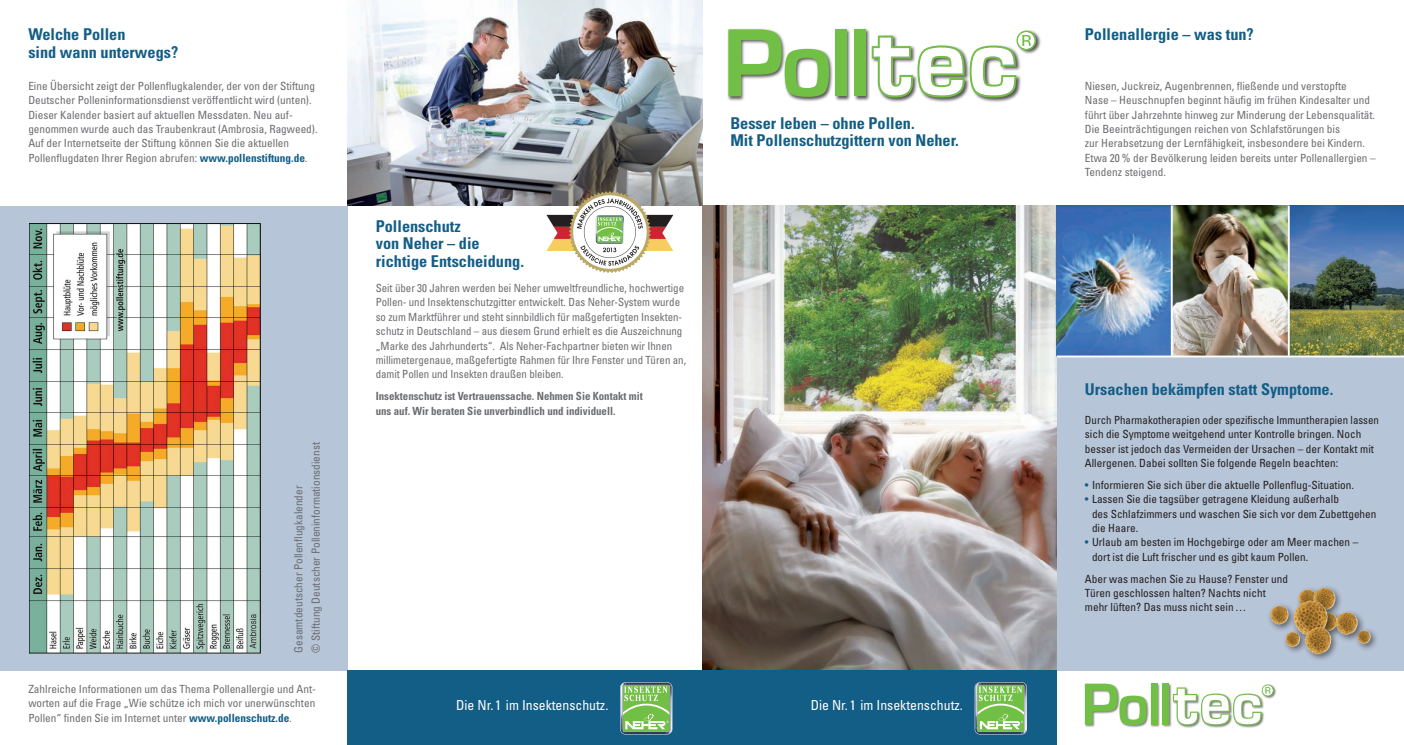
<style>
.page{position:relative;width:1404px;height:745px;background:#fff}
.page>*{position:absolute;margin:0;border:0;box-sizing:border-box;transform-origin:0 0}
.t1{font:700 condensed 16.25px/17.5px "Univers LT Std";color:#135e86}
.t2{font:condensed 13.75px "Univers LT Std";color:#fff}
.t3{font:condensed 11.25px/14.4px "Univers LT Std";color:#6c6d70}
.t4{font:condensed 11.25px/14.4px "Univers LT Std";color:#231f20}
.t5{font:700 condensed 11.25px/14.4px "Univers LT Std";letter-spacing:-.005em;color:#6c6d70}
.s1{font-weight:700;color:#135e86}
.s2{color:#135e86}
</style>
<div class="page">
<div style="left:1056px;top:205px;width:347px;height:465px;background:#b7c5d8"></div>
<div style="left:0;top:205px;width:347px;height:465px;background:#b7c5d8"></div>
<img style="left:702px;top:205px;width:354px;height:465px">
<img style="left:1298px;top:589px;width:11px;height:8px">
<div style="left:1309px;top:584px;width:34px;height:34px;background:#231f20;opacity:.6"></div>
<img style="left:1313px;top:587px;width:20px;height:10px">
<div style="left:1266px;top:602px;width:30px;height:30px;background:#231f20;opacity:.6"></div>
<img style="left:1269px;top:605px;width:17px;height:19px">
<div style="left:1281px;top:628px;width:26px;height:26px;background:#231f20;opacity:.6"></div>
<img style="left:1285px;top:631px;width:13px;height:15px">
<div style="left:1353px;top:626px;width:25px;height:25px;background:#231f20;opacity:.6"></div>
<svg style="left:1357px;top:630px;width:12px;height:13px"></svg>
<div style="left:1290px;top:597px;width:45px;height:46px;background:#231f20;opacity:.6"></div>
<img style="left:1293px;top:600px;width:31px;height:35px">
<div style="left:1301px;top:623px;width:38px;height:39px;background:#231f20;opacity:.6"></div>
<img style="left:1304px;top:627px;width:24px;height:26px">
<div style="left:1332px;top:608px;width:33px;height:34px;background:#231f20;opacity:.6"></div>
<img style="left:1335px;top:612px;width:20px;height:22px">
<img style="left:29px;top:223px;width:231px;height:429px">
<img style="left:1056px;top:205px;width:347px;height:150px">
<img style="left:784px;top:205px;width:230px;height:104px">
<div style="left:727px;top:28px;width:313px;height:75px;background:#231f20;opacity:.75"></div>
<svg style="left:728px;top:29px;width:100px;height:68px"></svg>
<div style="left:835px;top:29px;width:11px;height:67px;background:#71bf44"></div>
<div style="left:854px;top:29px;width:11px;height:67px;background:#71bf44"></div>
<svg style="left:871px;top:31px;width:164px;height:66px"></svg>
<div style="left:1084px;top:682px;width:192px;height:46px;background:#231f20;opacity:.6"></div>
<svg style="left:1084px;top:683px;width:62px;height:41px"></svg>
<div style="left:1150px;top:683px;width:7px;height:41px;background:#71bf44"></div>
<div style="left:1162px;top:683px;width:7px;height:41px;background:#71bf44"></div>
<svg style="left:1172px;top:684px;width:101px;height:41px"></svg>
<div style="left:702px;top:670px;width:354px;height:74px;background:#135e86"></div>
<svg style="left:974px;top:681px;width:52px;height:53px"></svg>
<svg style="left:974px;top:682px;width:52px;height:51px;background:#8cc176"></svg>
<div style="left:347px;top:670px;width:355px;height:74px;background:#135e86"></div>
<svg style="left:620px;top:681px;width:52px;height:53px"></svg>
<svg style="left:620px;top:682px;width:52px;height:51px;background:#8ec177"></svg>
<img style="left:347px;top:0;width:355px;height:205px">
<svg style="left:546px;top:191px;width:127px;height:82px"></svg>
<hr style="left:1170px;top:205px;width:2px;height:150px;background:#fff">
<hr style="left:1287px;top:205px;width:2px;height:150px;background:#fff">
<hr style="left:1056px;top:355px;width:347px;height:2px;background:#fff">
<h1 class="t1" style="left:28px;top:25px;width:151px">Welche Pollen<br>sind wann unterwegs?</h1>
<p class="t3" style="left:28px;top:78px;width:291px">Eine Übersicht zeigt der Pollenflugkalender, der von der Stiftung Deutscher Polleninformationsdienst veröffentlicht wird (unten).<br>Dieser Kalender basiert auf aktuellen Messdaten. Neu auf&shy;genommen wurde auch das Traubenkraut (Ambrosia, Ragweed).<br>Auf der Internetseite der Stiftung können Sie die aktuellen Pollenflugdaten Ihrer Region abrufen: <span class="s1">www.pollenstiftung.de</span>.</p>
<p class="t3" style="left:289px;top:652px;width:212px;line-height:17.5px;rotate:-90deg">Gesamtdeutscher Pollenflugkalender<br>© Stiftung Deutscher Polleninformationsdienst</p>
<p class="t3" style="left:28px;top:681px;width:289px;text-align:justify">Zahlreiche Informationen um das Thema Pollenallergie und Ant&shy;worten auf die Frage „Wie schütze ich mich vor unerwünschten Pollen“ finden Sie im Internet unter <span class="s1">www.pollenschutz.de</span>.</p>
<h1 class="t1" style="left:376px;top:217px;width:150px">Pollenschutz<br>von Neher – die richtige Entscheidung.</h1>
<p class="t3" style="left:376px;top:280px;width:312px">Seit über 30 Jahren werden bei Neher umweltfreundliche, hochwertige Pollen- und Insektenschutzgitter entwickelt. Das Neher-System wurde so zum Marktführer und steht sinnbildlich für maßgefertigten Insekten&shy;schutz in Deutschland – aus diesem Grund erhielt es die Auszeichnung „Marke des Jahrhunderts“. Als Neher-Fachpartner bieten wir Ihnen millimetergenaue, maßgefertigte Rahmen für Ihre Fenster und Türen an, damit Pollen und Insekten draußen bleiben.</p>
<p class="t5" style="left:376px;top:388px;width:268px">Insektenschutz ist Vertrauenssache. Nehmen Sie Kontakt mit uns auf. Wir beraten Sie unverbindlich und individuell.</p>
<h1 class="t1" style="left:730px;top:114px;width:230px">Besser leben – ohne Pollen.<br>Mit Pollenschutzgittern von Neher.</h1>
<p class="t2" style="left:456px;top:695px;width:154px">Die Nr. 1 im Insektenschutz.</p>
<p class="t2" style="left:810px;top:695px;width:154px">Die Nr. 1 im Insektenschutz.</p>
<h1 class="t1" style="left:1084px;top:25px;width:170px">Pollenallergie – was tun?</h1>
<p class="t3" style="left:1084px;top:78px;width:292px">Niesen, Juckreiz, Augenbrennen, fließende und verstopfte<br>Nase – Heuschnupfen beginnt häufig im frühen Kindesalter und führt über Jahrzehnte hinweg zur Minderung der Lebensqualität.<br>Die Beeinträchtigungen reichen von Schlafstörungen bis<br>zur Herabsetzung der Lernfähigkeit, insbesondere bei Kindern.<br>Etwa 20 % der Bevölkerung leiden bereits unter Pollenallergien – Tendenz steigend.</p>
<h1 class="t1" style="left:1084px;top:380px;width:250px">Ursachen bekämpfen statt Symptome.</h1>
<p class="t4" style="left:1084px;top:412px;width:295px">Durch Pharmakotherapien oder spezifische Immuntherapien lassen sich die Symptome weitgehend unter Kontrolle bringen. Noch besser ist jedoch das Vermeiden der Ursachen – der Kontakt mit Allergenen. Dabei sollten Sie folgende Regeln beachten:</p>
<p class="t4" style="left:1084px;top:477px;width:270px"><span class="s2">•</span> Informieren Sie sich über die aktuelle Pollenflug-Situation.</p>
<p class="t4" style="left:1091px;top:491px;width:286px;text-indent:-7px"><span class="s2">•</span> Lassen Sie die tagsüber getragene Kleidung außerhalb<br>des Schlafzimmers und waschen Sie sich vor dem Zubettgehen die Haare.</p>
<p class="t4" style="left:1091px;top:534px;width:268px;text-indent:-7px"><span class="s2">•</span> Urlaub am besten im Hochgebirge oder am Meer machen – dort ist die Luft frischer und es gibt kaum Pollen.</p>
<p class="t4" style="left:1084px;top:571px;width:205px">Aber was machen Sie zu Hause? Fenster und<br>Türen geschlossen halten? Nachts nicht mehr lüften? Das muss nicht sein …</p>
</div>
